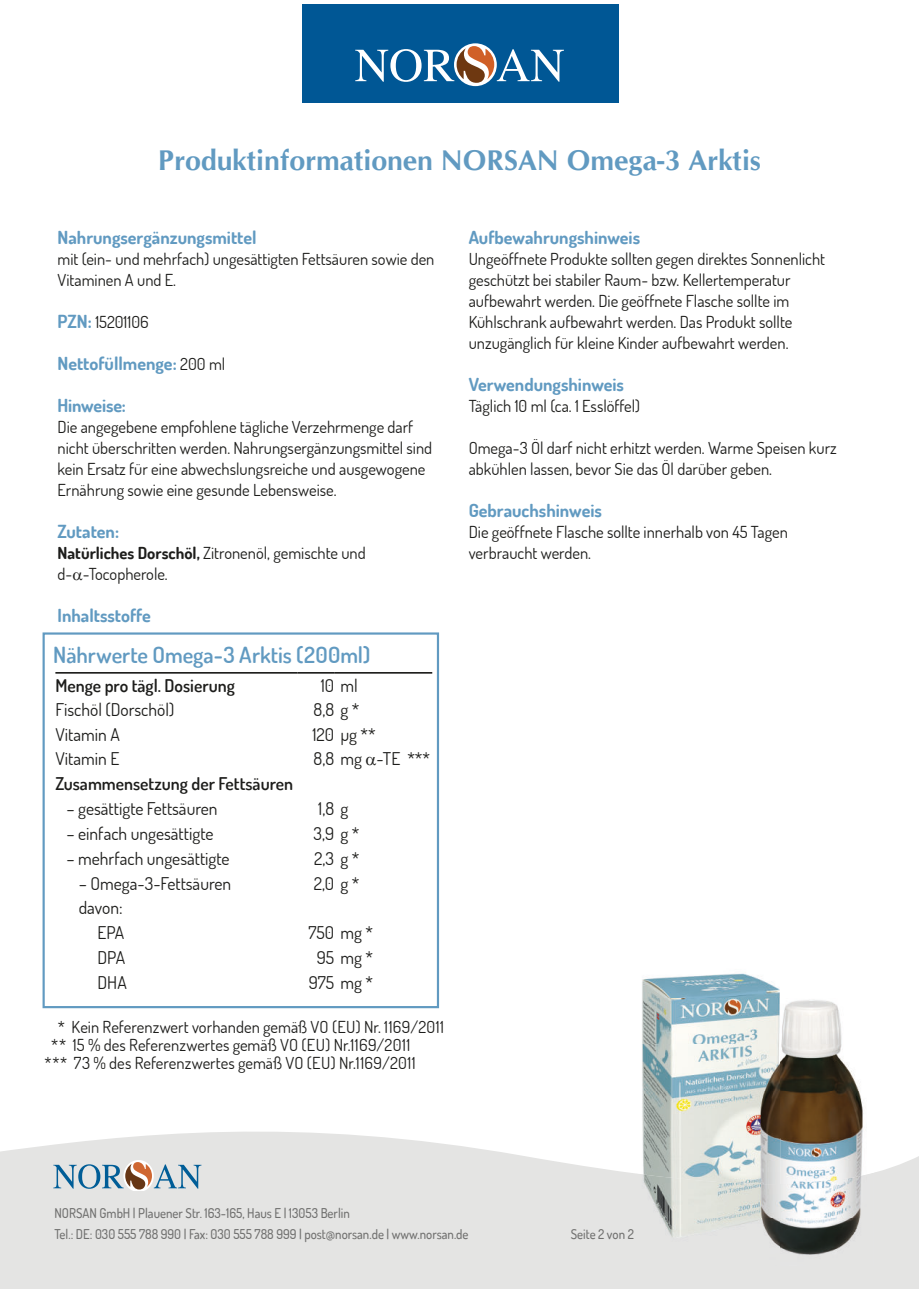
<style>
.page{position:relative;width:919px;height:1289px;background:#fff}
.page>*{position:absolute;margin:0;border:0;box-sizing:border-box;transform-origin:0 0}
.t1{font:700 28.5px "CG Omega";color:#619ac1}
.t2{font:600 22.35px "Dosis";color:#619ac1}
.t3{font:700 18px "Dosis";color:#619ac1}
.t4{font:17.55px/24.9px "Dosis";color:#1d1d1b;text-align:right}
.t5{font:600 17.55px "Dosis";color:#1d1d1b}
.t6{font:16.5px/21px "Dosis";color:#1d1d1b}
.t7{font:500 13.5px/21px "Dosis";color:#70706f;scale:.95 1}
.s1{font-weight:700;font-size:18px;color:#619ac1}
.s2{font-weight:400;font-size:16.5px;color:#1d1d1b}
.s3{font-weight:700}
</style>
<div class="page">
<svg style="left:0;top:1131px;width:918px;height:157px;background:#e6e6e5"></svg>
<svg style="left:53px;top:1159px;width:148px;height:31px;background:#b4bec4"></svg>
<div style="left:302px;top:4px;width:316px;height:99px;background:#005795"></div>
<svg style="left:454px;top:43px;width:42px;height:43px"></svg>
<svg style="left:355px;top:46px;width:209px;height:37px"></svg>
<img style="left:636px;top:973px;width:240px;height:200px">
<img style="left:636px;top:1173px;width:144px;height:92px">
<img style="left:780px;top:1171px;width:96px;height:94px">
<hr style="left:55px;top:672px;width:243px;height:1px;background:#1d1d1b">
<hr style="left:298px;top:672px;width:36px;height:1px;background:#1d1d1b">
<hr style="left:334px;top:672px;width:98px;height:1px;background:#1d1d1b">
<div style="left:43px;top:632px;width:396px;height:376px;border:2px solid #619ac1"></div>
<h1 class="t1" style="left:158px;top:149px;width:604px">Produktinformationen NORSAN Omega-3 Arktis</h1>
<p class="t3" style="left:58px;top:230px;width:200px">Nahrungsergänzungsmittel</p>
<p class="t6" style="left:58px;top:249px;width:378px">mit (ein- und mehrfach) ungesättigten Fettsäuren sowie den<br>Vitaminen A und E.</p>
<p class="t6" style="left:58px;top:312px;width:93px"><span class="s1">PZN:</span> 15201106</p>
<p class="t3" style="left:58px;top:356px;width:169px">Nettofüllmenge: <span class="s2">200 ml</span></p>
<p class="t3" style="left:58px;top:398px;width:70px">Hinweise:</p>
<p class="t6" style="left:58px;top:417px;width:376px">Die angegebene empfohlene tägliche Verzehrmenge darf nicht überschritten werden. Nahrungsergänzungsmittel sind kein Ersatz für eine abwechslungsreiche und ausgewogene Ernährung sowie eine gesunde Lebensweise.</p>
<p class="t3" style="left:58px;top:524px;width:63px">Zutaten:</p>
<p class="t6" style="left:58px;top:543px;width:309px"><span class="s3">Natürliches Dorschöl,</span> Zitronenöl, gemischte und d- -Tocopherole.</p>
<p class="t3" style="left:58px;top:608px;width:95px">Inhaltsstoffe</p>
<h2 class="t2" style="left:53px;top:646px;width:319px">Nährwerte Omega-3 Arktis (200ml)</h2>
<p class="t5" style="left:55px;top:678px;width:181px">Menge pro tägl. Dosierung</p>
<p class="t4" style="left:321px;top:673px;width:38px">10 ml</p>
<p class="t4" style="left:55px;top:697px;width:120px">Fischöl (Dorschöl)</p>
<p class="t4" style="left:313px;top:697px;width:47px">8,8 g *</p>
<p class="t4" style="left:55px;top:722px;width:66px">Vitamin A</p>
<p class="t4" style="left:312px;top:722px;width:65px">120 µg **</p>
<p class="t4" style="left:55px;top:747px;width:65px">Vitamin E</p>
<p class="t4" style="left:313px;top:747px;width:118px">8,8 mg -TE ***</p>
<p class="t5" style="left:55px;top:776px;width:239px">Zusammensetzung der Fettsäuren</p>
<p class="t4" style="left:66px;top:796px;width:153px">– gesättigte Fettsäuren</p>
<p class="t4" style="left:318px;top:796px;width:32px">1,8 g</p>
<p class="t4" style="left:66px;top:821px;width:148px">– einfach ungesättigte</p>
<p class="t4" style="left:313px;top:821px;width:47px">3,9 g *</p>
<p class="t4" style="left:66px;top:846px;width:165px">– mehrfach ungesättigte</p>
<p class="t4" style="left:314px;top:846px;width:47px">2,3 g *</p>
<p class="t4" style="left:79px;top:871px;width:154px">– Omega-3-Fettsäuren</p>
<p class="t4" style="left:313px;top:871px;width:47px">2,0 g *</p>
<p class="t4" style="left:79px;top:896px;width:47px">davon:<br>EPA</p>
<p class="t4" style="left:308px;top:920px;width:66px">750 mg *</p>
<p class="t4" style="left:97px;top:945px;width:29px">DPA</p>
<p class="t4" style="left:317px;top:945px;width:58px">95 mg *</p>
<p class="t4" style="left:97px;top:970px;width:31px">DHA</p>
<p class="t4" style="left:309px;top:970px;width:66px">975 mg *</p>
<p class="t6" style="left:58px;top:1016px;width:388px">* Kein Referenzwert vorhanden gemäß VO (EU) Nr. 1169/2011</p>
<p class="t6" style="left:51px;top:1034px;width:360px">** 15 % des Referenzwertes gemäß VO (EU) Nr.1169/2011</p>
<p class="t6" style="left:45px;top:1052px;width:372px">*** 73 % des Referenzwertes gemäß VO (EU) Nr.1169/2011</p>
<p class="t3" style="left:468px;top:230px;width:173px">Aufbewahrungshinweis</p>
<p class="t6" style="left:468px;top:249px;width:358px">Ungeöffnete Produkte sollten gegen direktes Sonnenlicht geschützt bei stabiler Raum- bzw. Kellertemperatur aufbewahrt werden. Die geöffnete Flasche sollte im Kühlschrank aufbewahrt werden. Das Produkt sollte unzugänglich für kleine Kinder aufbewahrt werden.</p>
<p class="t3" style="left:468px;top:377px;width:157px">Verwendungshinweis</p>
<p class="t6" style="left:468px;top:396px;width:173px">Täglich 10 ml (ca. 1 Esslöffel)</p>
<p class="t6" style="left:468px;top:438px;width:369px">Omega-3 Öl darf nicht erhitzt werden. Warme Speisen kurz abkühlen lassen, bevor Sie das Öl darüber geben.</p>
<p class="t3" style="left:468px;top:503px;width:135px">Gebrauchshinweis</p>
<p class="t6" style="left:468px;top:522px;width:320px">Die geöffnete Flasche sollte innerhalb von 45 Tagen verbraucht werden.</p>
<p class="t7" style="left:54px;top:1203px;width:437px">NORSAN GmbH | Plauener Str. 163-165, Haus E | 13053 Berlin<br>Tel.: DE: 030 555 788 990 | Fax: 030 555 788 999 | post@norsan.de | www.norsan.de</p>
<p class="t7" style="left:570px;top:1224px;width:68px">Seite 2 von 2</p>
</div>
